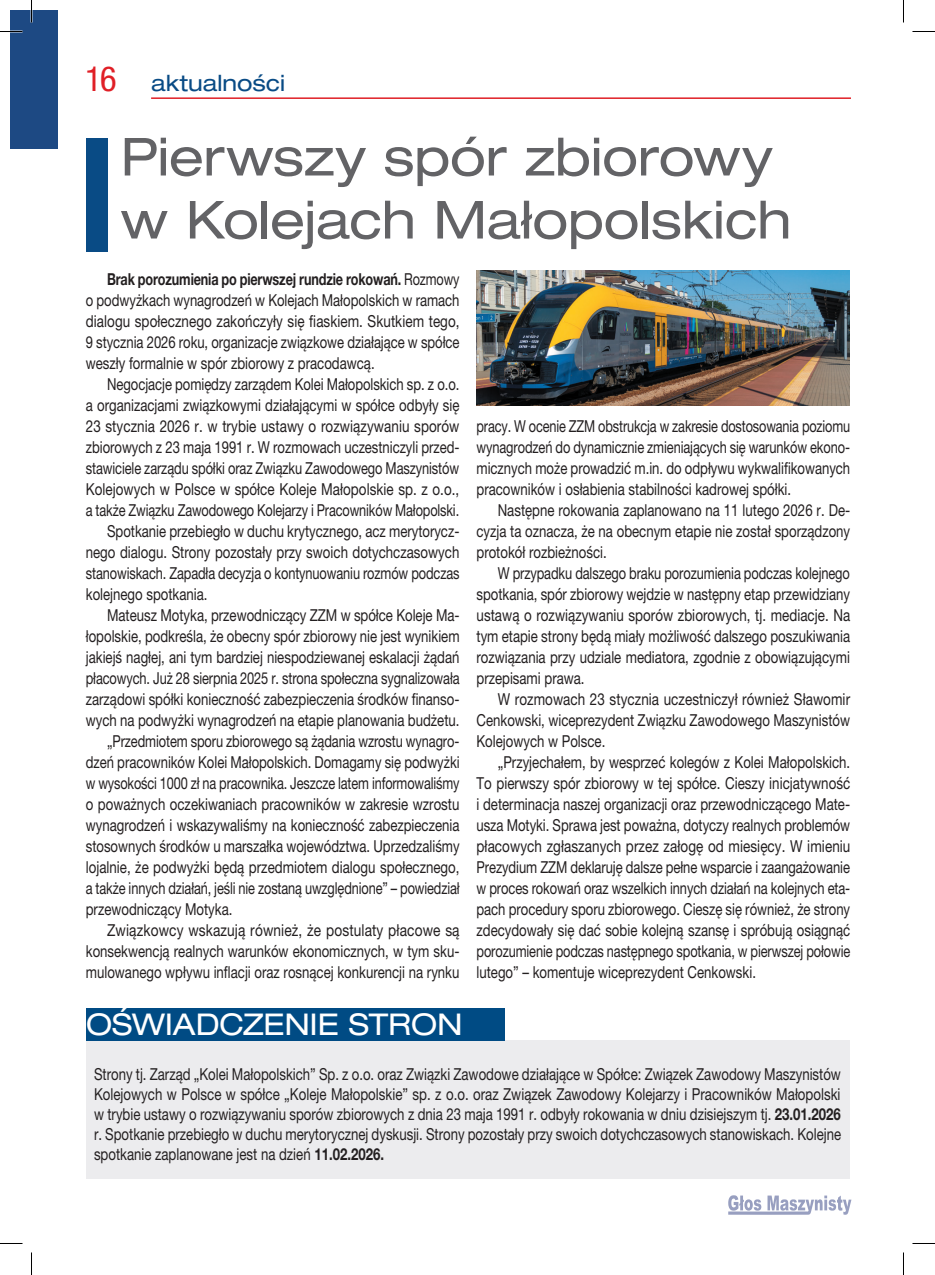
<style>
.page{position:relative;width:935px;height:1275px;background:#fff}
.page>*{position:absolute;margin:0;border:0;box-sizing:border-box;transform-origin:0 0}
.t1{font:expanded 52.5px/63px "Helvetica Neue LT Pro";letter-spacing:-.005em;color:#636366}
.t2{font:expanded 30px "Helvetica Neue LT Pro";letter-spacing:-.005em;color:#fff}
.t3{font:expanded 22.5px "Helvetica Neue LT Pro";color:#094b85}
.t4{font:16.5px/21px "Helvetica Neue LT Pro";color:#231f20;text-align:justify;scale:.8 1}
.t5{font:16.5px/21px "Helvetica Neue LT Pro";color:#231f20;text-align:justify;scale:.77 1}
.t6{font:16.5px/21px "Helvetica Neue LT Pro";color:#231f20;text-align:justify;scale:.78 1}
.t7{font:16.5px/21px "Helvetica Neue LT Pro";color:#231f20;text-align:justify;scale:.82 1}
.t8{font:16.5px "Helvetica Neue LT Pro";color:#231f20;scale:.79 1}
.t9{font:16.5px "Helvetica Neue LT Pro";color:#231f20;scale:.81 1}
.t10{font:16.5px "Helvetica Neue LT Pro";color:#231f20;scale:.83 1}
.s1{font-stretch:condensed;font-size:34.5px;color:#e01f26}
.s2{font-weight:700}
</style>
<div class="page">
<svg style="left:728px;top:1195px;width:123px;height:20px"></svg>
<div style="left:10px;top:10px;width:48px;height:138px;background:#1d4983"></div>
<hr style="left:151px;top:97px;width:700px;height:2px;background:#e01f26">
<div style="left:86px;top:138px;width:22px;height:114px;background:#094b85"></div>
<div style="left:86px;top:1040px;width:763px;height:138px;background:#ececee"></div>
<div style="left:86px;top:1008px;width:418px;height:32px;background:#004b84"></div>
<img style="left:476px;top:270px;width:373px;height:135px">
<svg style="left:0;top:31px;width:22px;height:1px"></svg>
<svg style="left:912px;top:31px;width:23px;height:1px"></svg>
<svg style="left:0;top:1243px;width:22px;height:1px"></svg>
<svg style="left:912px;top:1243px;width:23px;height:1px"></svg>
<svg style="left:31px;top:0;width:1px;height:22px"></svg>
<svg style="left:31px;top:1252px;width:1px;height:23px"></svg>
<svg style="left:903px;top:0;width:1px;height:22px"></svg>
<svg style="left:903px;top:1252px;width:1px;height:23px"></svg>
<h3 class="t3" style="left:85px;top:68px;width:201px"><span class="s1">16</span> aktualności</h3>
<h1 class="t1" style="left:120px;top:124px;width:672px">Pierwszy spór zbiorowy w Kolejach Małopolskich</h1>
<p class="t5" style="left:86px;top:268px;width:487px;text-indent:21px"><span class="s2">Brak porozumienia po pierwszej rundzie rokowań.</span> Rozmowy o podwyżkach wynagrodzeń w Kolejach Małopolskich w ramach dialogu społecznego zakończyły się fiaskiem. Skutkiem tego, 9 stycznia 2026 roku, organizacje związkowe działające w spółce weszły formalnie w spór zbiorowy z pracodawcą.</p>
<p class="t8" style="left:107px;top:374px;width:447px">Negocjacje pomiędzy zarządem Kolei Małopolskich sp. z o.o.</p>
<p class="t4" style="left:86px;top:394px;width:468px">a organizacjami związkowymi działającymi w spółce odbyły się</p>
<p class="t7" style="left:86px;top:415px;width:457px">23 stycznia 2026 r. w trybie ustawy o rozwiązywaniu sporów</p>
<p class="t8" style="left:86px;top:437px;width:474px">zbiorowych z 23 maja 1991 r. W rozmowach uczestniczyli przed-</p>
<p class="t6" style="left:86px;top:457px;width:480px">stawiciele zarządu spółki oraz Związku Zawodowego Maszynistów</p>
<p class="t9" style="left:86px;top:479px;width:462px">Kolejowych w Polsce w spółce Koleje Małopolskie sp. z o.o.,</p>
<p class="t5" style="left:86px;top:499px;width:486px">a także Związku Zawodowego Kolejarzy i Pracowników Małopolski.</p>
<p class="t4" style="left:107px;top:520px;width:442px">Spotkanie przebiegło w duchu krytycznego, acz merytorycz-</p>
<p class="t4" style="left:86px;top:541px;width:468px">nego dialogu. Strony pozostały przy swoich dotychczasowych</p>
<p class="t6" style="left:86px;top:562px;width:481px">stanowiskach. Zapadła decyzja o kontynuowaniu rozmów podczas</p>
<p class="t4" style="left:86px;top:583px;width:154px">kolejnego spotkania.</p>
<p class="t4" style="left:107px;top:604px;width:442px">Mateusz Motyka, przewodniczący ZZM w spółce Koleje Ma-</p>
<p class="t4" style="left:86px;top:625px;width:469px">łopolskie, podkreśla, że obecny spór zbiorowy nie jest wynikiem</p>
<p class="t4" style="left:86px;top:646px;width:468px">jakiejś nagłej, ani tym bardziej niespodziewanej eskalacji żądań</p>
<p class="t6" style="left:86px;top:667px;width:481px">płacowych. Już 28 sierpnia 2025 r. strona społeczna sygnalizowała</p>
<p class="t4" style="left:86px;top:688px;width:468px">zarządowi spółki konieczność zabezpieczenia środków finanso-</p>
<p class="t4" style="left:86px;top:709px;width:468px">wych na podwyżki wynagrodzeń na etapie planowania budżetu.</p>
<p class="t6" style="left:107px;top:730px;width:453px">„Przedmiotem sporu zbiorowego są żądania wzrostu wynagro-</p>
<p class="t8" style="left:86px;top:752px;width:475px">dzeń pracowników Kolei Małopolskich. Domagamy się podwyżki</p>
<p class="t5" style="left:86px;top:772px;width:487px">w wysokości 1000 zł na pracownika. Jeszcze latem informowaliśmy</p>
<p class="t4" style="left:86px;top:793px;width:468px">o poważnych oczekiwaniach pracowników w zakresie wzrostu</p>
<p class="t4" style="left:86px;top:814px;width:468px">wynagrodzeń i wskazywaliśmy na konieczność zabezpieczenia</p>
<p class="t4" style="left:86px;top:835px;width:469px">stosownych środków u marszałka województwa. Uprzedzaliśmy</p>
<p class="t9" style="left:86px;top:857px;width:463px">lojalnie, że podwyżki będą przedmiotem dialogu społecznego,</p>
<p class="t5" style="left:86px;top:877px;width:487px">a także innych działań, jeśli nie zostaną uwzględnione” – powiedział</p>
<p class="t4" style="left:86px;top:898px;width:185px">przewodniczący Motyka.</p>
<p class="t10" style="left:107px;top:920px;width:426px">Związkowcy wskazują również, że postulaty płacowe są</p>
<p class="t4" style="left:86px;top:940px;width:468px">konsekwencją realnych warunków ekonomicznych, w tym sku-</p>
<p class="t4" style="left:86px;top:961px;width:468px">mulowanego wpływu inflacji oraz rosnącej konkurencji na rynku</p>
<h2 class="t2" style="left:86px;top:1005px;width:378px">OŚWIADCZENIE STRON</h2>
<p class="t5" style="left:476px;top:415px;width:487px">pracy. W ocenie ZZM obstrukcja w zakresie dostosowania poziomu wynagrodzeń do dynamicznie zmieniających się warunków ekono&shy;micznych może prowadzić m.in. do odpływu wykwalifikowanych pracowników i osłabienia stabilności kadrowej spółki.</p>
<p class="t4" style="left:476px;top:499px;width:468px;text-indent:21px">Następne rokowania zaplanowano na 11 lutego 2026 r. De&shy;cyzja ta oznacza, że na obecnym etapie nie został sporządzony protokół rozbieżności.</p>
<p class="t6" style="left:476px;top:562px;width:481px;text-indent:21px">W przypadku dalszego braku porozumienia podczas kolejnego spotkania, spór zbiorowy wejdzie w następny etap przewidziany ustawą o rozwiązywaniu sporów zbiorowych, tj. mediacje. Na tym etapie strony będą miały możliwość dalszego poszukiwania rozwiązania przy udziale mediatora, zgodnie z obowiązującymi przepisami prawa.</p>
<p class="t7" style="left:476px;top:688px;width:457px;text-indent:21px">W rozmowach 23 stycznia uczestniczył również Sławomir Cenkowski, wiceprezydent Związku Zawodowego Maszynistów Kolejowych w Polsce.</p>
<p class="t4" style="left:476px;top:751px;width:469px;text-indent:21px">„Przyjechałem, by wesprzeć kolegów z Kolei Małopolskich.<br>To pierwszy spór zbiorowy w tej spółce. Cieszy inicjatywność i determinacja naszej organizacji oraz przewodniczącego Mate&shy;usza Motyki. Sprawa jest poważna, dotyczy realnych problemów płacowych zgłaszanych przez załogę od miesięcy. W imieniu Prezydium ZZM deklaruję dalsze pełne wsparcie i zaangażowanie w proces rokowań oraz wszelkich innych działań na kolejnych eta&shy;pach procedury sporu zbiorowego. Cieszę się również, że strony zdecydowały się dać sobie kolejną szansę i spróbują osiągnąć porozumienie podczas następnego spotkania, w pierwszej połowie lutego” – komentuje wiceprezydent Cenkowski.</p>
<p class="t4" style="left:94px;top:1064px;width:935px;line-height:19.8px">Strony tj. Zarząd „Kolei Małopolskich” Sp. z o.o. oraz Związki Zawodowe działające w Spółce: Związek Zawodowy Maszynistów Kolejowych w Polsce w spółce „Koleje Małopolskie” sp. z o.o. oraz Związek Zawodowy Kolejarzy i Pracowników Małopolski w trybie ustawy o rozwiązywaniu sporów zbiorowych z dnia 23 maja 1991 r. odbyły rokowania w dniu dzisiejszym tj. <span class="s2">23.01.2026 </span>r. Spotkanie przebiegło w duchu merytorycznej dyskusji. Strony pozostały przy swoich dotychczasowych stanowiskach. Kolejne spotkanie zaplanowane jest na dzień <span class="s2">11.02.2026.</span></p>
</div>
